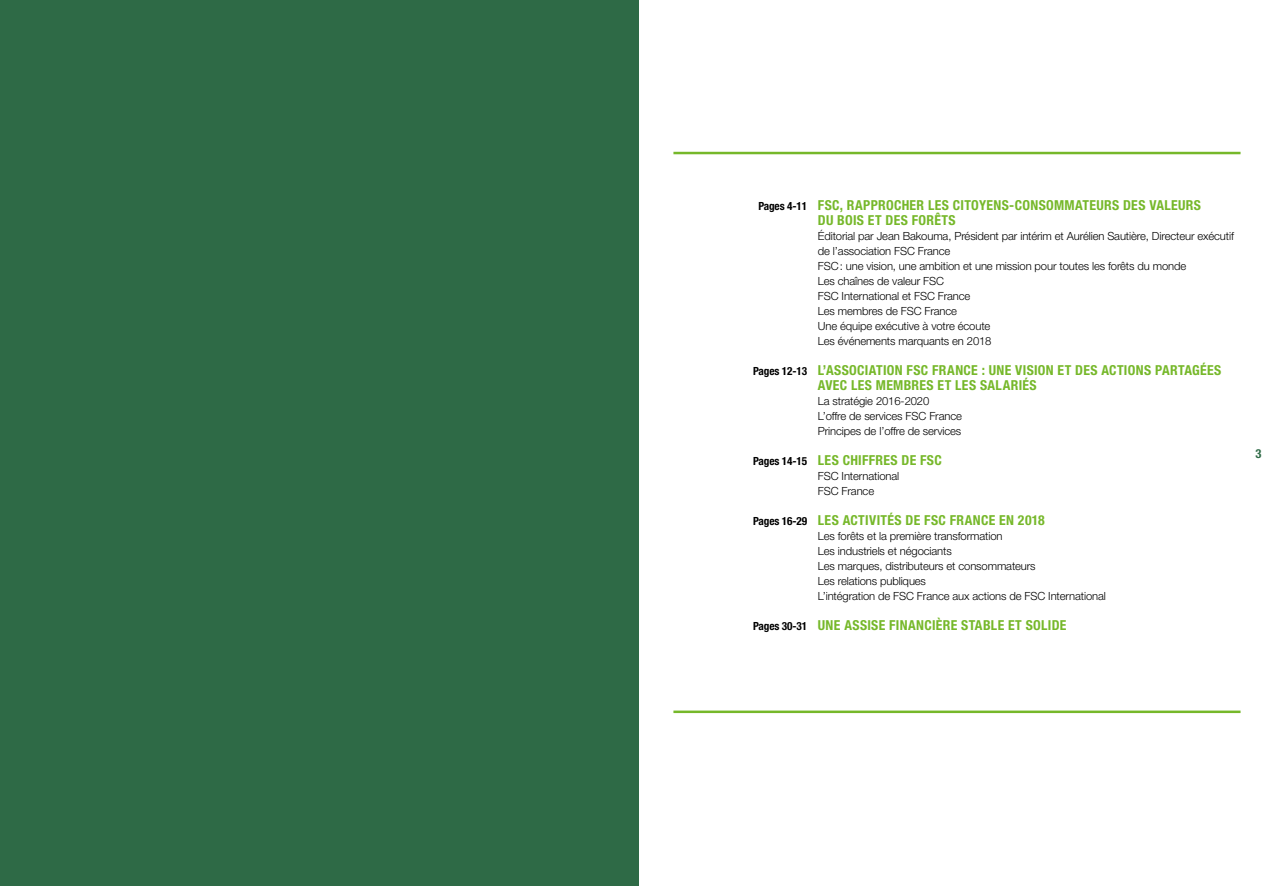
<style>
.page{position:relative;width:1276px;height:886px;background:#fff}
.page>*{position:absolute;margin:0;border:0;box-sizing:border-box;transform-origin:0 0}
.t1{font:700 condensed 13.75px/15px "Helvetica Neue LT Std";letter-spacing:.025em;color:#76b82a}
.t2{font:700 condensed 12.5px "Helvetica Neue LT Std";color:#2e6a46}
.t3{font:300 11.25px/15px "Helvetica Neue LT Std";letter-spacing:-.01em;color:#000}
.t4{font:700 condensed 11.25px "Helvetica Neue LT Std";letter-spacing:-.01em;color:#000}
</style>
<div class="page">
<div style="left:0;top:0;width:638px;height:886px;background:#2e6a46"></div>
<hr style="left:673px;top:152px;width:567px;height:2px;background:#76b82a">
<hr style="left:673px;top:710px;width:567px;height:3px;background:#76b82a">
<p class="t4" style="left:758px;top:199px;width:50px">Pages 4-11</p>
<p class="t4" style="left:753px;top:364px;width:56px">Pages 12-13</p>
<p class="t4" style="left:753px;top:454px;width:56px">Pages 14-15</p>
<p class="t4" style="left:753px;top:514px;width:56px">Pages 16-29</p>
<p class="t4" style="left:753px;top:619px;width:56px">Pages 30-31</p>
<p class="t1" style="left:818px;top:197px;width:384px">FSC, RAPPROCHER LES CITOYENS-CONSOMMATEURS DES VALEURS<br>DU BOIS ET DES FORÊTS</p>
<p class="t3" style="left:818px;top:228px;width:417px">Éditorial par Jean Bakouma, Président par intérim et Aurélien Sautière, Directeur exécutif de l’association FSC France<br>FSC: une vision, une ambition et une mission pour toutes les forêts du monde<br>Les chaînes de valeur FSC<br>FSC International et FSC France<br>Les membres de FSC France<br>Une équipe exécutive à votre écoute<br>Les événements marquants en 2018</p>
<p class="t1" style="left:818px;top:362px;width:405px">L’ASSOCIATION FSC FRANCE : UNE VISION ET DES ACTIONS PARTAGÉES<br>AVEC LES MEMBRES ET LES SALARIÉS</p>
<p class="t3" style="left:818px;top:393px;width:146px">La stratégie 2016-2020<br>L’offre de services FSC France<br>Principes de l’offre de services</p>
<p class="t1" style="left:818px;top:452px;width:125px">LES CHIFFRES DE FSC</p>
<p class="t3" style="left:818px;top:468px;width:83px">FSC International<br>FSC France</p>
<p class="t1" style="left:818px;top:512px;width:228px">LES ACTIVITÉS DE FSC FRANCE EN 2018</p>
<p class="t3" style="left:818px;top:528px;width:289px">Les forêts et la première transformation<br>Les industriels et négociants<br>Les marques, distributeurs et consommateurs<br>Les relations publiques<br>L’intégration de FSC France aux actions de FSC International</p>
<p class="t1" style="left:818px;top:617px;width:250px">UNE ASSISE FINANCIÈRE STABLE ET SOLIDE</p>
<p class="t2" style="left:1255px;top:446px;width:7px">3</p>
</div>
